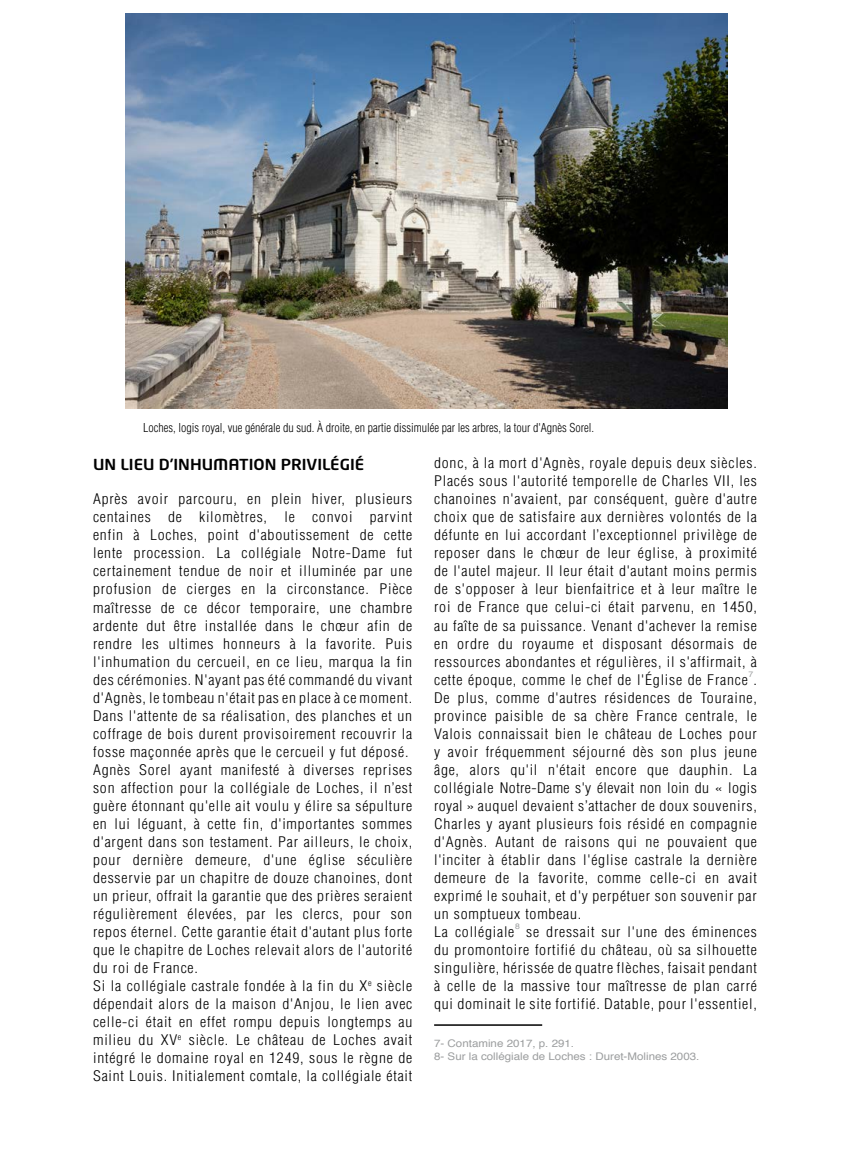
<style>
.page{position:relative;width:851px;height:1149px;background:#fff}
.page>*{position:absolute;margin:0;border:0;box-sizing:border-box;transform-origin:0 0}
.t1{font:500 15px "Neo Tech Alt";color:#000;scale:1.1 1}
.t2{font:300 condensed 14.25px/18px "Helvetica";letter-spacing:.05em;color:#000;scale:1.1 1}
.t3{font:300 condensed 12px "Helvetica";color:#000}
.t4{font:10.5px/12.6px "Helvetica";color:#9c9e9f;scale:1.1 1}
.t5{font:7.8px "Helvetica";color:#9c9e9f;scale:1.1 1}
</style>
<div class="page">
<img style="left:125px;top:13px;width:602px;height:395px">
<hr style="left:434px;top:1023px;width:108px;height:2px;background:#000">
<p class="t3" style="left:143px;top:420px;width:452px">Loches, logis royal, vue générale du sud. À droite, en partie dissimulée par les arbres, la tour d'Agnès Sorel.</p>
<p class="t1" style="left:93px;top:455px;width:248px">UN LIEU D'INHUMATION PRIVILÉGIÉ</p>
<p class="t2" style="left:93px;top:490px;width:292px">Après avoir parcouru, en plein hiver, plusieurs centaines de kilomètres, le convoi parvint enfin à Loches, point d'aboutissement de cette lente procession. La collégiale Notre-Dame fut certainement tendue de noir et illuminée par une profusion de cierges en la circonstance. Pièce maîtresse de ce décor temporaire, une chambre ardente dut être installée dans le chœur afin de rendre les ultimes honneurs à la favorite. Puis l'inhumation du cercueil, en ce lieu, marqua la fin des cérémonies. N'ayant pas été commandé du vivant d'Agnès, le tombeau n'était pas en place à ce moment.<br>Dans l'attente de sa réalisation, des planches et un coffrage de bois durent provisoirement recouvrir la fosse maçonnée après que le cercueil y fut déposé.<br>Agnès Sorel ayant manifesté à diverses reprises son affection pour la collégiale de Loches, il n’est guère étonnant qu'elle ait voulu y élire sa sépulture en lui léguant, à cette fin, d'importantes sommes d'argent dans son testament. Par ailleurs, le choix, pour dernière demeure, d'une église séculière desservie par un chapitre de douze chanoines, dont un prieur, offrait la garantie que des prières seraient régulièrement élevées, par les clercs, pour son repos éternel. Cette garantie était d'autant plus forte que le chapitre de Loches relevait alors de l'autorité du roi de France.<br>Si la collégiale castrale fondée à la fin du X<sup>e</sup> siècle dépendait alors de la maison d'Anjou, le lien avec celle-ci était en effet rompu depuis longtemps au milieu du XV<sup>e</sup> siècle. Le château de Loches avait intégré le domaine royal en 1249, sous le règne de Saint Louis. Initialement comtale, la collégiale était</p>
<p class="t2" style="left:434px;top:454px;width:295px;text-align:justify">donc, à la mort d'Agnès, royale depuis deux siècles.<br>Placés sous l'autorité temporelle de Charles VII, les chanoines n'avaient, par conséquent, guère d'autre choix que de satisfaire aux dernières volontés de la défunte en lui accordant l’exceptionnel privilège de reposer dans le chœur de leur église, à proximité de l'autel majeur. Il leur était d'autant moins permis de s'opposer à leur bienfaitrice et à leur maître le roi de France que celui-ci était parvenu, en 1450, au faîte de sa puissance. Venant d'achever la remise en ordre du royaume et disposant désormais de ressources abondantes et régulières, il s'affirmait, à cette époque, comme le chef de l'Église de France .</p>
<p class="t5" style="left:748px;top:668px;width:6px">7</p>
<p class="t2" style="left:434px;top:688px;width:295px">De plus, comme d'autres résidences de Touraine, province paisible de sa chère France centrale, le Valois connaissait bien le château de Loches pour y avoir fréquemment séjourné dès son plus jeune âge, alors qu'il n'était encore que dauphin. La collégiale Notre-Dame s'y élevait non loin du « logis royal » auquel devaient s’attacher de doux souvenirs, Charles y ayant plusieurs fois résidé en compagnie d'Agnès. Autant de raisons qui ne pouvaient que l'inciter à établir dans l'église castrale la dernière demeure de la favorite, comme celle-ci en avait exprimé le souhait, et d'y perpétuer son souvenir par un somptueux tombeau.<br>La collégiale</p>
<p class="t5" style="left:515px;top:920px;width:6px">8</p>
<p class="t2" style="left:434px;top:922px;width:295px;text-align:justify;text-indent:92px">se dressait sur l'une des éminences du promontoire fortifié du château, où sa silhouette singulière, hérissée de quatre flèches, faisait pendant à celle de la massive tour maîtresse de plan carré qui dominait le site fortifié. Datable, pour l'essentiel,</p>
<p class="t4" style="left:434px;top:1037px;width:243px">7- Contamine 2017, p. 291.<br>8- Sur la collégiale de Loches : Duret-Molines 2003.</p>
</div>
